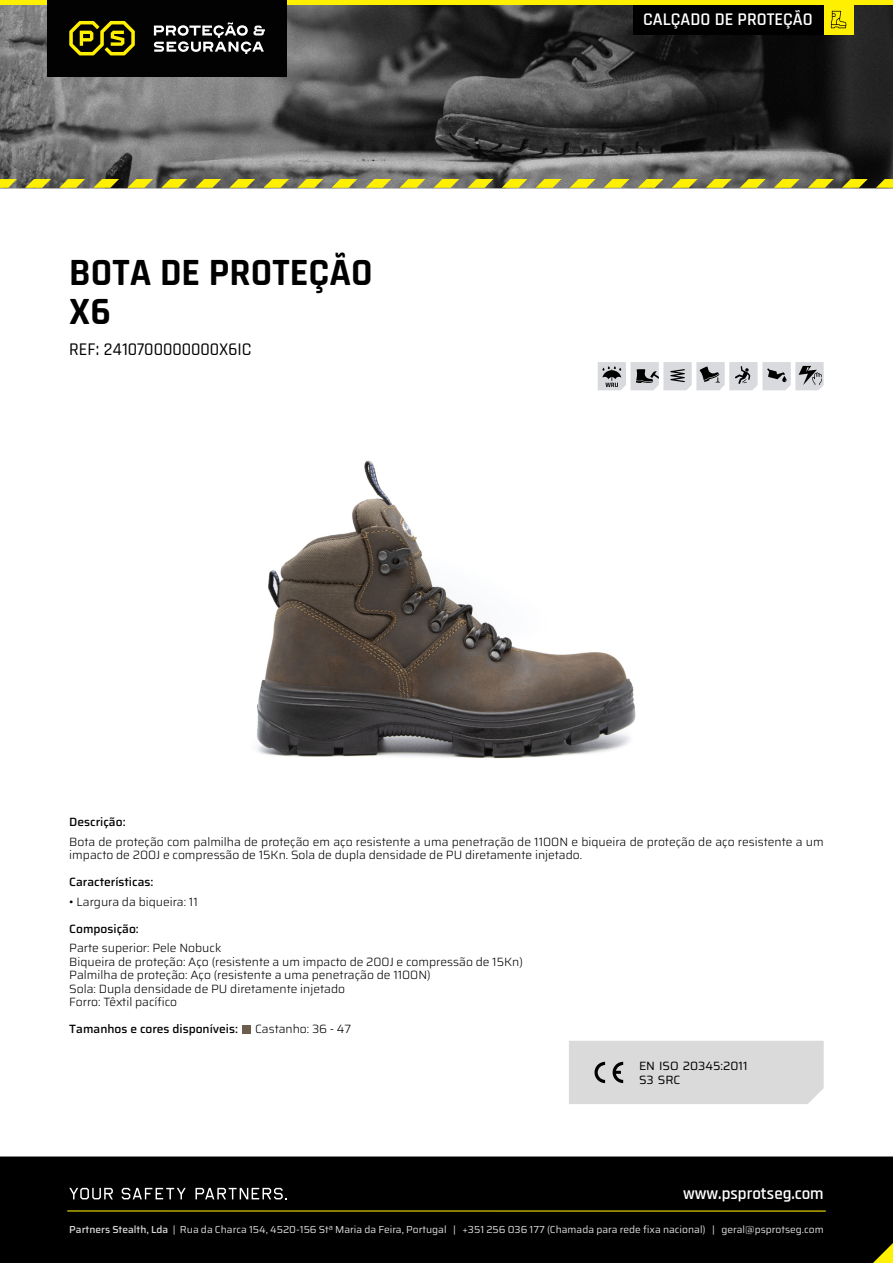
<style>
.page{position:relative;width:893px;height:1263px;background:#fff}
.page>*{position:absolute;margin:0;border:0;box-sizing:border-box;transform-origin:0 0}
.t1{font:700 39px/39px "Rajdhani";color:#000}
.t2{font:500 18px "Rajdhani";color:#000}
.t3{font:600 18px "Rajdhani";color:#fff}
.t4{font:600 16.95px "Rajdhani";color:#fff}
.t5{font:300 12px/13.5px "Saira";color:#000}
.t6{font:500 12px "Saira";color:#000}
.t7{font:12px/13.6px "Saira";color:#000}
.t8{font:10.2px "Saira";color:#dadada}
.s1{font-weight:500}
</style>
<div class="page">
<img style="left:0;top:5px;width:893px;height:183px">
<div style="left:0;top:1156px;width:893px;height:107px;background:#000"></div>
<svg style="left:69px;top:1188px;width:44px;height:11px"></svg>
<svg style="left:122px;top:1188px;width:64px;height:11px"></svg>
<svg style="left:195px;top:1188px;width:92px;height:11px"></svg>
<hr style="left:67px;top:1210px;width:759px;height:1px;background:#ffef00">
<div style="left:569px;top:1041px;width:255px;height:63px;background:#dadada"></div>
<div style="left:0;top:0;width:893px;height:5px;background:#ffef00"></div>
<div style="left:47px;top:0;width:240px;height:76px;background:#020202"></div>
<svg style="left:154px;top:22px;width:111px;height:32px"></svg>
<svg style="left:69px;top:21px;width:66px;height:34px"></svg>
<div style="left:633px;top:5px;width:191px;height:29px;background:#000"></div>
<div style="left:824px;top:5px;width:29px;height:29px;background:#ffef00"></div>
<svg style="left:831px;top:11px;width:15px;height:17px"></svg>
<svg style="left:873px;top:1243px;width:20px;height:20px"></svg>
<svg style="left:0;top:179px;width:17px;height:9px"></svg>
<svg style="left:263px;top:179px;width:26px;height:9px"></svg>
<svg style="left:536px;top:179px;width:25px;height:9px"></svg>
<svg style="left:740px;top:179px;width:26px;height:9px"></svg>
<svg style="left:127px;top:179px;width:26px;height:9px"></svg>
<svg style="left:400px;top:179px;width:25px;height:9px"></svg>
<svg style="left:672px;top:179px;width:26px;height:9px"></svg>
<svg style="left:876px;top:179px;width:17px;height:9px"></svg>
<svg style="left:59px;top:179px;width:26px;height:9px"></svg>
<svg style="left:331px;top:179px;width:26px;height:9px"></svg>
<svg style="left:604px;top:179px;width:25px;height:9px"></svg>
<svg style="left:808px;top:179px;width:26px;height:9px"></svg>
<svg style="left:195px;top:179px;width:26px;height:9px"></svg>
<svg style="left:468px;top:179px;width:25px;height:9px"></svg>
<svg style="left:25px;top:179px;width:26px;height:9px"></svg>
<svg style="left:297px;top:179px;width:26px;height:9px"></svg>
<svg style="left:570px;top:179px;width:25px;height:9px"></svg>
<svg style="left:774px;top:179px;width:26px;height:9px"></svg>
<svg style="left:161px;top:179px;width:26px;height:9px"></svg>
<svg style="left:434px;top:179px;width:25px;height:9px"></svg>
<svg style="left:706px;top:179px;width:26px;height:9px"></svg>
<svg style="left:93px;top:179px;width:26px;height:9px"></svg>
<svg style="left:366px;top:179px;width:25px;height:9px"></svg>
<svg style="left:638px;top:179px;width:26px;height:9px"></svg>
<svg style="left:842px;top:179px;width:26px;height:9px"></svg>
<svg style="left:229px;top:179px;width:26px;height:9px"></svg>
<svg style="left:502px;top:179px;width:25px;height:9px"></svg>
<div style="left:242px;top:1025px;width:9px;height:8px;background:#6d5d4e"></div>
<svg style="left:598px;top:362px;width:226px;height:28px;background:#c0c0c3"></svg>
<img style="left:257px;top:460px;width:379px;height:299px">
<h1 class="t1" style="left:69px;top:254px;width:305px">BOTA DE PROTEÇÃO<br>X6</h1>
<h2 class="t2" style="left:69px;top:338px;width:184px">REF: 2410700000000X6IC</h2>
<h2 class="t3" style="left:643px;top:8px;width:171px">CALÇADO DE PROTEÇÃO</h2>
<p class="t6" style="left:69px;top:813px;width:58px">Descrição:</p>
<p class="t5" style="left:69px;top:835px;width:756px">Bota de proteção com palmilha de proteção em aço resistente a uma penetração de 1100N e biqueira de proteção de aço resistente a um impacto de 200J e compressão de 15Kn. Sola de dupla densidade de PU diretamente injetado.</p>
<p class="t6" style="left:69px;top:873px;width:86px">Características:</p>
<p class="t5" style="left:69px;top:895px;width:130px">• Largura da biqueira: 11</p>
<p class="t6" style="left:69px;top:919px;width:71px">Composição:</p>
<p class="t5" style="left:69px;top:941px;width:455px">Parte superior: Pele Nobuck<br>Biqueira de proteção: Aço (resistente a um impacto de 200J e compressão de 15Kn)<br>Palmilha de proteção: Aço (resistente a uma penetração de 1100N)<br>Sola: Dupla densidade de PU diretamente injetado<br>Forro: Têxtil pacífico</p>
<p class="t6" style="left:69px;top:1020px;width:170px">Tamanhos e cores disponíveis:</p>
<p class="t5" style="left:255px;top:1022px;width:98px">Castanho: 36 - 47</p>
<p class="t7" style="left:639px;top:1059px;width:110px">EN ISO 20345:2011<br>S3 SRC</p>
<h3 class="t4" style="left:683px;top:1183px;width:142px">www.psprotseg.com</h3>
<p class="t8" style="left:69px;top:1221px;width:756px"><span class="s1">Partners Stealth, Lda</span> | Rua da Charca 154, 4520-156 Stª Maria da Feira, Portugal | +351 256 036 177 (Chamada para rede fixa nacional) | geral@psprotseg.com</p>
</div>
